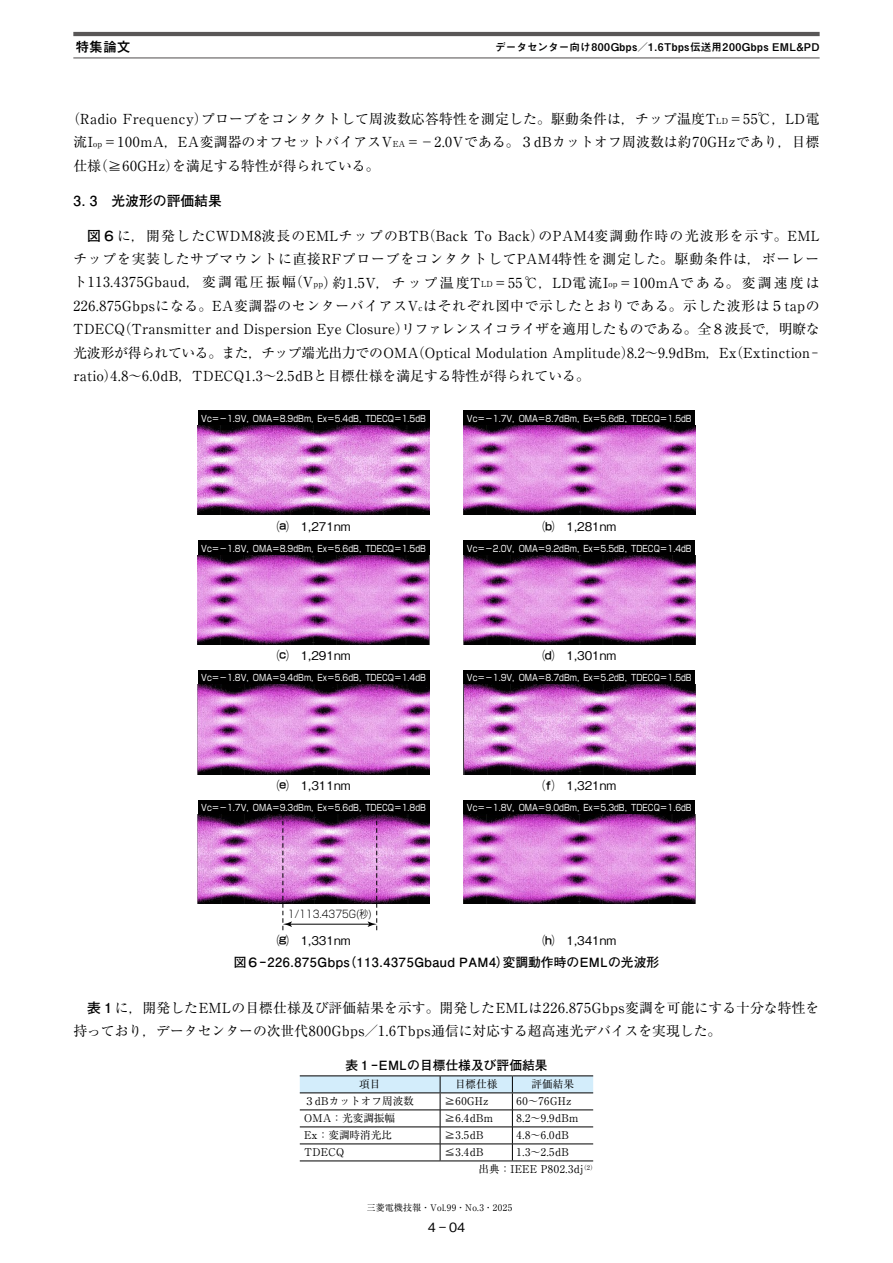
<style>
.page{position:relative;width:893px;height:1263px;background:#fff}
.page>*{position:absolute;margin:0;border:0;box-sizing:border-box;transform-origin:0 0}
.t1{font:13.8px/23.4px "Ryumin Pro";letter-spacing:.005em;color:#000;text-align:justify}
.t2{font:700 13.8px "Futo Go B101 Pro";color:#000}
.t3{font:700 13.8px "Mi Go MB1 Std De";color:#000}
.t4{font:700 12.75px "Futo Go B101 Pro";letter-spacing:.03em;color:#000}
.t5{font:700 12.75px "Futo Go B101 Pro";color:#000}
.t6{font:500 12.75px "Gothic BBB Pro";color:#000}
.t7{font:500 12px "Gothic BBB Pro";color:#000}
.t8{font:10.65px/17px "Ryumin Pro";letter-spacing:.03em;color:#000}
.t9{font:700 10.65px "Mi Go MB1 Std De";letter-spacing:.03em;color:#000}
.t10{font:10.65px "Ryumin Pro";color:#000}
.t11{font:300 10.5px "Shin Go Pro";color:#000;scale:.85 1}
.t12{font:9px "Shin Go Pro";color:#fff;scale:.85 1}
.t13{font:9px "Ryumin Pro";letter-spacing:.03em;color:#000}
.s1{font-size:8.25px}
.s2{font-family:"Futo Go B101 Pro";font-weight:700}
.s3{font-family:"Shin Go Pro"}
</style>
<div class="page">
<hr style="left:73px;top:32px;width:747px;height:4px;background:#595757">
<hr style="left:73px;top:57px;width:747px;height:1px;background:#595757">
<div style="left:198px;top:410px;width:231px;height:15px;background:#000"></div>
<img style="left:198px;top:425px;width:231px;height:90px">
<div style="left:463px;top:410px;width:232px;height:15px;background:#000"></div>
<img style="left:463px;top:425px;width:232px;height:90px">
<div style="left:198px;top:540px;width:231px;height:15px;background:#000"></div>
<img style="left:198px;top:555px;width:231px;height:89px">
<div style="left:463px;top:540px;width:232px;height:15px;background:#000"></div>
<img style="left:463px;top:555px;width:232px;height:89px">
<div style="left:198px;top:670px;width:231px;height:15px;background:#000"></div>
<img style="left:198px;top:685px;width:231px;height:89px">
<div style="left:463px;top:670px;width:232px;height:15px;background:#000"></div>
<img style="left:463px;top:685px;width:232px;height:89px">
<div style="left:463px;top:800px;width:232px;height:14px;background:#000"></div>
<img style="left:463px;top:814px;width:232px;height:90px">
<div style="left:198px;top:800px;width:231px;height:14px;background:#000"></div>
<img style="left:198px;top:814px;width:231px;height:90px">
<hr style="left:289px;top:924px;width:82px;height:1px;background:#000">
<svg style="left:282px;top:814px;width:10px;height:116px"></svg>
<svg style="left:368px;top:814px;width:9px;height:116px"></svg>
<svg style="left:300px;top:1076px;width:293px;height:84px"></svg>
<hr style="left:300px;top:1075px;width:140px;height:1px;background:#000">
<hr style="left:440px;top:1075px;width:72px;height:1px;background:#000">
<hr style="left:512px;top:1075px;width:81px;height:1px;background:#000">
<hr style="left:300px;top:1092px;width:140px;height:1px;background:#000">
<hr style="left:440px;top:1092px;width:72px;height:1px;background:#000">
<hr style="left:512px;top:1092px;width:81px;height:1px;background:#000">
<hr style="left:300px;top:1160px;width:140px;height:1px;background:#000">
<hr style="left:440px;top:1160px;width:72px;height:1px;background:#000">
<hr style="left:512px;top:1160px;width:81px;height:1px;background:#000">
<p class="t3" style="left:75px;top:36px;width:57px">特集論文</p>
<p class="t9" style="left:495px;top:39px;width:326px">データセンター向け800Gbps／1.6Tbps伝送用200Gbps EML&amp;PD</p>
<p class="t1" style="left:73px;top:106px;width:748px;text-indent:-7px">（Radio Frequency）プローブをコンタクトして周波数応答特性を測定した。駆動条件は，チップ温度T<span class="s1">LD</span>＝55℃，LD電流I<span class="s1">op</span>＝100mA，EA変調器のオフセットバイアスV<span class="s1">EA</span>＝－2.0Vである。３dBカットオフ周波数は約70GHzであり，目標仕様（≧60GHz）を満足する特性が得られている。</p>
<p class="t2" style="left:73px;top:189px;width:150px">3. 3　光波形の評価結果</p>
<p class="t1" style="left:73px;top:223px;width:748px;text-indent:14px"><span class="s2">図６</span>に，開発したCWDM8波長のEMLチップのBTB（Back To Back）のPAM4変調動作時の光波形を示す。EMLチップを実装したサブマウントに直接RFプローブをコンタクトしてPAM4特性を測定した。駆動条件は，ボーレート113.4375Gbaud，変調電圧振幅（V<span class="s1">pp</span>）約1.5V，チップ温度T<span class="s1">LD</span>＝55℃，LD電流I<span class="s1">op</span>＝100mAである。変調速度は226.875Gbpsになる。EA変調器のセンターバイアスV<span class="s1">c</span>はそれぞれ図中で示したとおりである。示した波形は５tapのTDECQ（Transmitter and Dispersion Eye Closure）リファレンスイコライザを適用したものである。全８波長で，明瞭な光波形が得られている。また，チップ端光出力でのOMA（Optical Modulation Amplitude）8.2～9.9dBm，Ex（Extinction－ratio）4.8～6.0dB，TDECQ1.3～2.5dBと目標仕様を満足する特性が得られている。</p>
<p class="t12" style="left:201px;top:411px;width:266px">Vc＝－1.9V，OMA＝8.9dBm，Ex＝5.4dB，TDECQ＝1.5dB</p>
<p class="t12" style="left:467px;top:411px;width:266px">Vc＝－1.7V，OMA＝8.7dBm，Ex＝5.6dB，TDECQ＝1.5dB</p>
<p class="t7" style="left:277px;top:516px;width:75px"><span class="s3">⒜</span>　1,271nm</p>
<p class="t7" style="left:542px;top:516px;width:75px"><span class="s3">⒝</span>　1,281nm</p>
<p class="t12" style="left:201px;top:541px;width:266px">Vc＝－1.8V，OMA＝8.9dBm，Ex＝5.6dB，TDECQ＝1.5dB</p>
<p class="t12" style="left:467px;top:541px;width:266px">Vc＝－2.0V，OMA＝9.2dBm，Ex＝5.5dB，TDECQ＝1.4dB</p>
<p class="t7" style="left:277px;top:646px;width:75px"><span class="s3">⒞</span>　1,291nm</p>
<p class="t7" style="left:542px;top:646px;width:75px"><span class="s3">⒟</span>　1,301nm</p>
<p class="t12" style="left:201px;top:670px;width:266px">Vc＝－1.8V，OMA＝9.4dBm，Ex＝5.6dB，TDECQ＝1.4dB</p>
<p class="t12" style="left:467px;top:670px;width:266px">Vc＝－1.9V，OMA＝8.7dBm，Ex＝5.2dB，TDECQ＝1.5dB</p>
<p class="t7" style="left:277px;top:776px;width:75px"><span class="s3">⒠</span>　1,311nm</p>
<p class="t7" style="left:542px;top:776px;width:75px"><span class="s3">⒡</span>　1,321nm</p>
<p class="t12" style="left:201px;top:800px;width:266px">Vc＝－1.7V，OMA＝9.3dBm，Ex＝5.6dB，TDECQ＝1.8dB</p>
<p class="t12" style="left:467px;top:800px;width:266px">Vc＝－1.8V，OMA＝9.0dBm，Ex＝5.3dB，TDECQ＝1.6dB</p>
<p class="t11" style="left:288px;top:905px;width:100px">1/113.4375G(秒)</p>
<p class="t4" style="left:234px;top:952px;width:427px">図６－226.875Gbps（113.4375Gbaud PAM4）変調動作時のEMLの光波形</p>
<p class="t7" style="left:277px;top:931px;width:75px"><span class="s3">⒢</span>　1,331nm</p>
<p class="t7" style="left:542px;top:931px;width:75px"><span class="s3">⒣</span>　1,341nm</p>
<p class="t1" style="left:73px;top:995px;width:748px;text-indent:14px"><span class="s2">表１</span>に，開発したEMLの目標仕様及び評価結果を示す。開発したEMLは226.875Gbps変調を可能にする十分な特性を持っており，データセンターの次世代800Gbps／1.6Tbps通信に対応する超高速光デバイスを実現した。</p>
<p class="t5" style="left:345px;top:1055px;width:204px">表１－EMLの目標仕様及び評価結果</p>
<p class="t8" style="left:359px;top:1075px;width:23px">項目</p>
<p class="t8" style="left:455px;top:1075px;width:44px">目標仕様</p>
<p class="t8" style="left:531px;top:1075px;width:44px">評価結果</p>
<p class="t10" style="left:304px;top:1093px;width:111px">３dBカットオフ周波数</p>
<p class="t8" style="left:444px;top:1092px;width:46px">≧60GHz</p>
<p class="t8" style="left:517px;top:1092px;width:56px">60～76GHz</p>
<p class="t10" style="left:304px;top:1110px;width:93px">OMA：光変調振幅</p>
<p class="t8" style="left:444px;top:1109px;width:50px">≧6.4dBm</p>
<p class="t8" style="left:517px;top:1109px;width:63px">8.2～9.9dBm</p>
<p class="t10" style="left:304px;top:1127px;width:90px">Ex：変調時消光比</p>
<p class="t8" style="left:444px;top:1126px;width:41px">≧3.5dB</p>
<p class="t8" style="left:517px;top:1126px;width:54px">4.8～6.0dB</p>
<p class="t8" style="left:304px;top:1143px;width:42px">TDECQ</p>
<p class="t8" style="left:444px;top:1143px;width:41px">≦3.4dB</p>
<p class="t8" style="left:479px;top:1143px;width:119px;text-indent:38px">1.3～2.5dB<br>出典：IEEE P802.3dj<sup>（2）</sup></p>
<p class="t13" style="left:367px;top:1201px;width:147px">三菱電機技報・Vol.99・No.3・2025</p>
<p class="t6" style="left:428px;top:1217px;width:39px">4－04</p>
</div>
